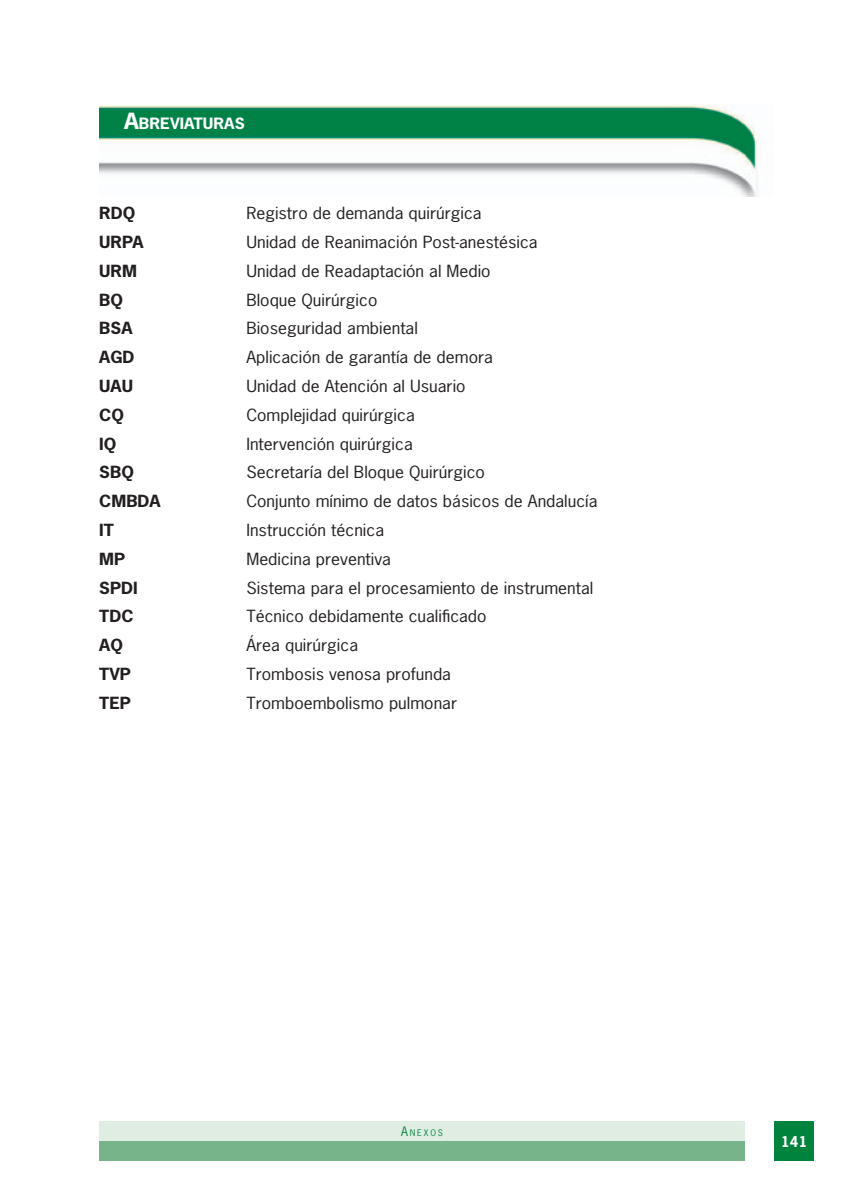
<style>
.page{position:relative;width:844px;height:1191px;background:#fff}
.page>*{position:absolute;margin:0;border:0;box-sizing:border-box;transform-origin:0 0}
.t1{font:15.75px "News Gothic";color:#231f20;scale:1.11 1}
.t2{font:700 15.75px "News Gothic";color:#231f20;scale:1.11 1}
.t3{font:700 14.7px "News Gothic";color:#fff;scale:1.11 1}
.t4{font:700 14px "News Gothic";color:#fff}
.t5{font:8.58px "News Gothic";letter-spacing:.215em;color:#00843d}
.s1{font-size:21px}
.s2{font-size:12.25px}
</style>
<div class="page">
<div style="left:774px;top:1121px;width:40px;height:40px;background:#00843d"></div>
<div style="left:99px;top:1141px;width:645px;height:20px;background:#77b48a"></div>
<div style="left:99px;top:1121px;width:645px;height:20px;background:#e0ede2"></div>
<img style="left:99px;top:105px;width:659px;height:91px">
<p class="t3" style="left:124px;top:114px;width:110px"><span class="s1">A</span>BREVIATURAS</p>
<p class="t2" style="left:99px;top:203px;width:34px">RDQ</p>
<p class="t1" style="left:246px;top:203px;width:213px">Registro de demanda quirúrgica</p>
<p class="t2" style="left:99px;top:231px;width:41px">URPA</p>
<p class="t1" style="left:246px;top:232px;width:264px">Unidad de Reanimación Post-anestésica</p>
<p class="t2" style="left:99px;top:260px;width:36px">URM</p>
<p class="t1" style="left:246px;top:261px;width:221px">Unidad de Readaptación al Medio</p>
<p class="t2" style="left:99px;top:289px;width:23px">BQ</p>
<p class="t1" style="left:246px;top:289px;width:119px">Bloque Quirúrgico</p>
<p class="t2" style="left:99px;top:318px;width:31px">BSA</p>
<p class="t1" style="left:246px;top:318px;width:156px">Bioseguridad ambiental</p>
<p class="t2" style="left:99px;top:347px;width:33px">AGD</p>
<p class="t1" style="left:246px;top:347px;width:223px">Aplicación de garantía de demora</p>
<p class="t2" style="left:99px;top:375px;width:32px">UAU</p>
<p class="t1" style="left:246px;top:376px;width:199px">Unidad de Atención al Usuario</p>
<p class="t2" style="left:99px;top:404px;width:24px">CQ</p>
<p class="t1" style="left:246px;top:405px;width:153px">Complejidad quirúrgica</p>
<p class="t2" style="left:99px;top:433px;width:17px">IQ</p>
<p class="t1" style="left:246px;top:433px;width:151px">Intervención quirúrgica</p>
<p class="t2" style="left:99px;top:462px;width:33px">SBQ</p>
<p class="t1" style="left:246px;top:462px;width:216px">Secretaría del Bloque Quirúrgico</p>
<p class="t2" style="left:99px;top:491px;width:57px">CMBDA</p>
<p class="t1" style="left:246px;top:491px;width:318px">Conjunto mínimo de datos básicos de Andalucía</p>
<p class="t2" style="left:99px;top:519px;width:15px">IT</p>
<p class="t1" style="left:246px;top:520px;width:125px">Instrucción técnica</p>
<p class="t2" style="left:99px;top:548px;width:25px">MP</p>
<p class="t1" style="left:246px;top:548px;width:132px">Medicina preventiva</p>
<p class="t2" style="left:99px;top:577px;width:36px">SPDI</p>
<p class="t1" style="left:246px;top:577px;width:314px">Sistema para el procesamiento de instrumental</p>
<p class="t2" style="left:99px;top:606px;width:32px">TDC</p>
<p class="t1" style="left:246px;top:606px;width:218px">Técnico debidamente cualificado</p>
<p class="t2" style="left:99px;top:635px;width:23px">AQ</p>
<p class="t1" style="left:246px;top:635px;width:102px">Área quirúrgica</p>
<p class="t2" style="left:99px;top:663px;width:30px">TVP</p>
<p class="t1" style="left:246px;top:664px;width:186px">Trombosis venosa profunda</p>
<p class="t2" style="left:99px;top:692px;width:30px">TEP</p>
<p class="t1" style="left:246px;top:692px;width:191px">Tromboembolismo pulmonar</p>
<p class="t5" style="left:401px;top:1127px;width:43px"><span class="s2">A</span>NEXOS</p>
<p class="t4" style="left:781px;top:1132px;width:28px">141</p>
</div>
